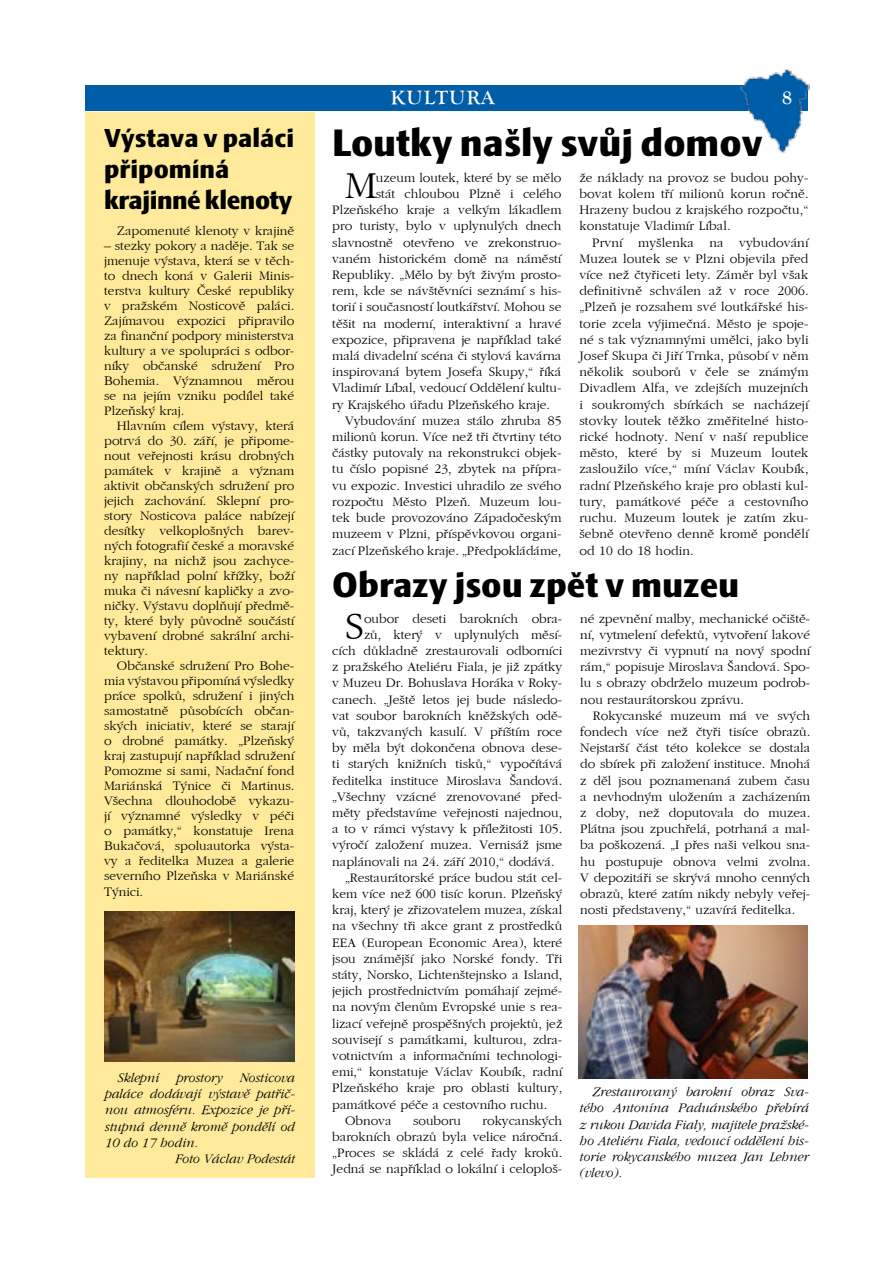
<style>
.page{position:relative;width:893px;height:1263px;background:#fff}
.page>*{position:absolute;margin:0;border:0;box-sizing:border-box;transform-origin:0 0}
.t1{font:39.45px "Gatineau";color:#000}
.t2{font:37.5px "Skoda Sans Black CE";color:#000}
.t3{font:34.5px "Skoda Sans Black CE";color:#000}
.t4{font:25.5px/30.6px "Skoda Sans Black CE";color:#000}
.t5{font:700 22.5px "Golden Old Style";color:#fff}
.t6{font:13.5px/16.2px "Gatineau";color:#000;text-align:justify}
.t7{font:italic 13.5px/16.2px "Gatineau";color:#000;text-align:justify}
</style>
<div class="page">
<div style="left:85px;top:85px;width:723px;height:25px;background:#005da8"></div>
<img style="left:741px;top:69px;width:68px;height:84px">
<div style="left:85px;top:112px;width:229px;height:1066px;background:#feea9a"></div>
<img style="left:579px;top:926px;width:229px;height:152px">
<img style="left:104px;top:911px;width:190px;height:151px">
<h3 class="t4" style="left:104px;top:123px;width:192px">Výstava v paláci připomíná krajinné klenoty</h3>
<p class="t6" style="left:117px;top:222px;width:179px">Zapomenuté klenoty v krajině</p>
<p class="t6" style="left:104px;top:238px;width:192px;line-height:15px">– stezky pokory a naděje. Tak se jmenuje výstava, která se v těch&shy;to dnech koná v Galerii Minis&shy;terstva kultury České republiky v pražském Nosticově paláci.<br>Zajímavou expozici připravilo za finanční podpory ministerstva kultury a ve spolupráci s odbor&shy;níky občanské sdružení Pro Bohemia. Významnou měrou se na jejím vzniku podílel také Plzeňský kraj.</p>
<p class="t6" style="left:104px;top:418px;width:192px;line-height:15px;text-indent:13px">Hlavním cílem výstavy, která potrvá do 30. září, je připome&shy;nout veřejnosti krásu drobných památek v krajině a význam aktivit občanských sdružení pro jejich zachování. Sklepní pro&shy;story Nosticova paláce nabízejí desítky velkoplošných barev&shy;ných fotografií české a moravské krajiny, na nichž jsou zachyce&shy;ny například polní křížky, boží muka či návesní kapličky a zvo&shy;ničky. Výstavu doplňují předmě&shy;ty, které byly původně součástí vybavení drobné sakrální archi&shy;tektury.</p>
<p class="t6" style="left:104px;top:658px;width:192px;line-height:15.1px;text-indent:13px">Občanské sdružení Pro Bohe&shy;mia výstavou připomíná výsledky práce spolků, sdružení i jiných samostatně působících občan&shy;ských iniciativ, které se starají o drobné památky. „Plzeňský kraj zastupují například sdružení Pomozme si sami, Nadační fond Mariánská Týnice či Martinus.<br>Všechna dlouhodobě vykazu&shy;jí významné výsledky v péči o památky,“ konstatuje Irena Bukačová, spoluautorka výsta&shy;vy a ředitelka Muzea a galerie severního Plzeňska v Mariánské Týnici.</p>
<p class="t7" style="left:117px;top:1069px;width:43px">Sklepní</p>
<p class="t7" style="left:176px;top:1069px;width:48px">prostory</p>
<p class="t7" style="left:239px;top:1069px;width:57px">Nosticova</p>
<p class="t7" style="left:104px;top:1086px;width:192px">paláce dodávají výstavě patřič-</p>
<p class="t7" style="left:104px;top:1102px;width:192px">nou atmosféru. Expozice je pří-</p>
<p class="t7" style="left:104px;top:1118px;width:192px">stupná denně kromě pondělí od</p>
<p class="t7" style="left:104px;top:1134px;width:95px">10 do 17 hodin.</p>
<p class="t7" style="left:175px;top:1150px;width:121px">Foto Václav Podestát</p>
<h3 class="t5" style="left:390px;top:85px;width:107px">KULTURA</h3>
<h3 class="t5" style="left:782px;top:85px;width:12px">8</h3>
<h2 class="t2" style="left:332px;top:120px;width:432px">Loutky našly svůj domov</h2>
<h1 class="t1" style="left:345px;top:163px;width:33px">M</h1>
<p class="t6" style="left:376px;top:169px;width:187px">uzeum loutek, které by se mělo</p>
<p class="t6" style="left:579px;top:169px;width:231px">že náklady na provoz se budou pohy&shy;bovat kolem tří milionů korun ročně.<br>Hrazeny budou z krajského rozpočtu,“ konstatuje Vladimír Líbal.</p>
<p class="t6" style="left:579px;top:234px;width:231px;text-indent:13px">První myšlenka na vybudování Muzea loutek se v Plzni objevila před více než čtyřiceti lety. Záměr byl však definitivně schválen až v roce 2006. „Plzeň je rozsahem své loutkářské his&shy;torie zcela výjimečná. Město je spoje&shy;né s tak významnými umělci, jako byli Josef Skupa či Jiří Trnka, působí v něm několik souborů v čele se známým Divadlem Alfa, ve zdejších muzejních i soukromých sbírkách se nacházejí stovky loutek těžko změřitelné histo&shy;rické hodnoty. Není v naší republice město, které by si Muzeum loutek zasloužilo více,“ míní Václav Koubík, radní Plzeňského kraje pro oblasti kul&shy;tury, památkové péče a cestovního ruchu. Muzeum loutek je zatím zku&shy;šebně otevřeno denně kromě pondělí od 10 do 18 hodin.</p>
<p class="t6" style="left:376px;top:186px;width:187px">stát chloubou Plzně i celého</p>
<p class="t6" style="left:332px;top:202px;width:231px">Plzeňského kraje a velkým lákadlem</p>
<p class="t6" style="left:332px;top:218px;width:231px">pro turisty, bylo v uplynulých dnech</p>
<p class="t6" style="left:332px;top:234px;width:231px">slavnostně otevřeno ve zrekonstruo-</p>
<p class="t6" style="left:332px;top:250px;width:231px">vaném historickém domě na náměstí</p>
<p class="t6" style="left:332px;top:267px;width:231px">Republiky. „Mělo by být živým prosto-</p>
<p class="t6" style="left:332px;top:283px;width:231px">rem, kde se návštěvníci seznámí s his-</p>
<p class="t6" style="left:332px;top:299px;width:231px">torií i současností loutkářství. Mohou se</p>
<p class="t6" style="left:332px;top:315px;width:231px">těšit na moderní, interaktivní a hravé</p>
<p class="t6" style="left:332px;top:331px;width:231px">expozice, připravena je například také</p>
<p class="t6" style="left:332px;top:348px;width:231px">malá divadelní scéna či stylová kavárna</p>
<p class="t6" style="left:332px;top:364px;width:231px">inspirovaná bytem Josefa Skupy,“ říká</p>
<p class="t6" style="left:332px;top:380px;width:231px">Vladimír Líbal, vedoucí Oddělení kultu-</p>
<p class="t6" style="left:332px;top:396px;width:219px">ry Krajského úřadu Plzeňského kraje.</p>
<p class="t6" style="left:345px;top:412px;width:218px">Vybudování muzea stálo zhruba 85</p>
<p class="t6" style="left:332px;top:429px;width:231px">milionů korun. Více než tři čtvrtiny této</p>
<p class="t6" style="left:332px;top:445px;width:231px">částky putovaly na rekonstrukci objek-</p>
<p class="t6" style="left:332px;top:461px;width:231px">tu číslo popisné 23, zbytek na přípra-</p>
<p class="t6" style="left:332px;top:477px;width:231px">vu expozic. Investici uhradilo ze svého</p>
<p class="t6" style="left:332px;top:493px;width:231px">rozpočtu Město Plzeň. Muzeum lou-</p>
<p class="t6" style="left:332px;top:510px;width:231px">tek bude provozováno Západočeským</p>
<p class="t6" style="left:332px;top:526px;width:231px">muzeem v Plzni, příspěvkovou organi-</p>
<p class="t6" style="left:332px;top:542px;width:231px">zací Plzeňského kraje. „Předpokládáme,</p>
<h3 class="t3" style="left:332px;top:565px;width:409px">Obrazy jsou zpět v muzeu</h3>
<h1 class="t1" style="left:345px;top:604px;width:20px">S</h1>
<p class="t6" style="left:364px;top:610px;width:200px">oubor deseti barokních obra-</p>
<p class="t6" style="left:580px;top:610px;width:231px">né zpevnění malby, mechanické očiště&shy;ní, vytmelení defektů, vytvoření lakové mezivrstvy či vypnutí na nový spodní rám,“ popisuje Miroslava Šandová. Spo&shy;lu s obrazy obdrželo muzeum podrob&shy;nou restaurátorskou zprávu.</p>
<p class="t6" style="left:580px;top:707px;width:231px;text-indent:13px">Rokycanské muzeum má ve svých fondech více než čtyři tisíce obrazů.<br>Nejstarší část této kolekce se dostala do sbírek při založení instituce. Mnohá z děl jsou poznamenaná zubem času a nevhodným uložením a zacházením z doby, než doputovala do muzea.<br>Plátna jsou zpuchřelá, potrhaná a mal&shy;ba poškozená. „I přes naši velkou sna&shy;hu postupuje obnova velmi zvolna.<br>V depozitáři se skrývá mnoho cenných obrazů, které zatím nikdy nebyly veřej&shy;nosti představeny,“ uzavírá ředitelka.</p>
<p class="t6" style="left:364px;top:626px;width:200px">zů, který v uplynulých měsí-</p>
<p class="t6" style="left:332px;top:642px;width:231px">cích důkladně zrestaurovali odborníci</p>
<p class="t6" style="left:332px;top:659px;width:231px">z pražského Ateliéru Fiala, je již zpátky</p>
<p class="t6" style="left:332px;top:675px;width:231px">v Muzeu Dr. Bohuslava Horáka v Roky-</p>
<p class="t6" style="left:332px;top:691px;width:231px">canech. „Ještě letos jej bude následo-</p>
<p class="t6" style="left:332px;top:707px;width:231px">vat soubor barokních kněžských odě-</p>
<p class="t6" style="left:332px;top:723px;width:231px">vů, takzvaných kasulí. V příštím roce</p>
<p class="t6" style="left:332px;top:740px;width:231px">by měla být dokončena obnova dese-</p>
<p class="t6" style="left:332px;top:756px;width:231px">ti starých knižních tisků,“ vypočítává</p>
<p class="t6" style="left:332px;top:772px;width:231px">ředitelka instituce Miroslava Šandová.</p>
<p class="t6" style="left:332px;top:788px;width:231px">„Všechny vzácné zrenovované před-</p>
<p class="t6" style="left:332px;top:804px;width:231px">měty představíme veřejnosti najednou,</p>
<p class="t6" style="left:332px;top:821px;width:231px">a to v rámci výstavy k příležitosti 105.</p>
<p class="t6" style="left:332px;top:837px;width:231px">výročí založení muzea. Vernisáž jsme</p>
<p class="t6" style="left:332px;top:853px;width:224px">naplánovali na 24. září 2010,“ dodává.</p>
<p class="t6" style="left:345px;top:869px;width:219px">„Restaurátorské práce budou stát cel-</p>
<p class="t6" style="left:332px;top:885px;width:231px">kem více než 600 tisíc korun. Plzeňský</p>
<p class="t6" style="left:332px;top:902px;width:231px">kraj, který je zřizovatelem muzea, získal</p>
<p class="t6" style="left:332px;top:918px;width:231px">na všechny tři akce grant z prostředků</p>
<p class="t6" style="left:332px;top:934px;width:231px">EEA (European Economic Area), které</p>
<p class="t6" style="left:332px;top:950px;width:231px">jsou známější jako Norské fondy. Tři</p>
<p class="t6" style="left:332px;top:966px;width:231px">státy, Norsko, Lichtenštejnsko a Island,</p>
<p class="t6" style="left:332px;top:983px;width:231px">jejich prostřednictvím pomáhají zejmé-</p>
<p class="t6" style="left:332px;top:999px;width:231px">na novým členům Evropské unie s rea-</p>
<p class="t6" style="left:332px;top:1015px;width:231px">lizací veřejně prospěšných projektů, jež</p>
<p class="t6" style="left:332px;top:1031px;width:231px">souvisejí s památkami, kulturou, zdra-</p>
<p class="t6" style="left:332px;top:1047px;width:231px">votnictvím a informačními technologi-</p>
<p class="t6" style="left:332px;top:1064px;width:231px">emi,“ konstatuje Václav Koubík, radní</p>
<p class="t6" style="left:332px;top:1080px;width:231px">Plzeňského kraje pro oblasti kultury,</p>
<p class="t6" style="left:332px;top:1096px;width:217px">památkové péče a cestovního ruchu.</p>
<p class="t6" style="left:345px;top:1112px;width:48px">Obnova</p>
<p class="t6" style="left:413px;top:1112px;width:49px">souboru</p>
<p class="t7" style="left:579px;top:1084px;width:231px;text-indent:13px">Zrestaurovaný barokní obraz Sva&shy;tého Antonína Paduánského přebírá z rukou Davida Fialy, majitele pražské&shy;ho Ateliéru Fiala, vedoucí oddělení his&shy;torie rokycanského muzea Jan Lehner (vlevo).</p>
<p class="t6" style="left:332px;top:1112px;width:231px;text-indent:150px">rokycanských barokních obrazů byla velice náročná. „Proces se skládá z celé řady kroků.<br>Jedná se například o lokální i celoploš-</p>
</div>
